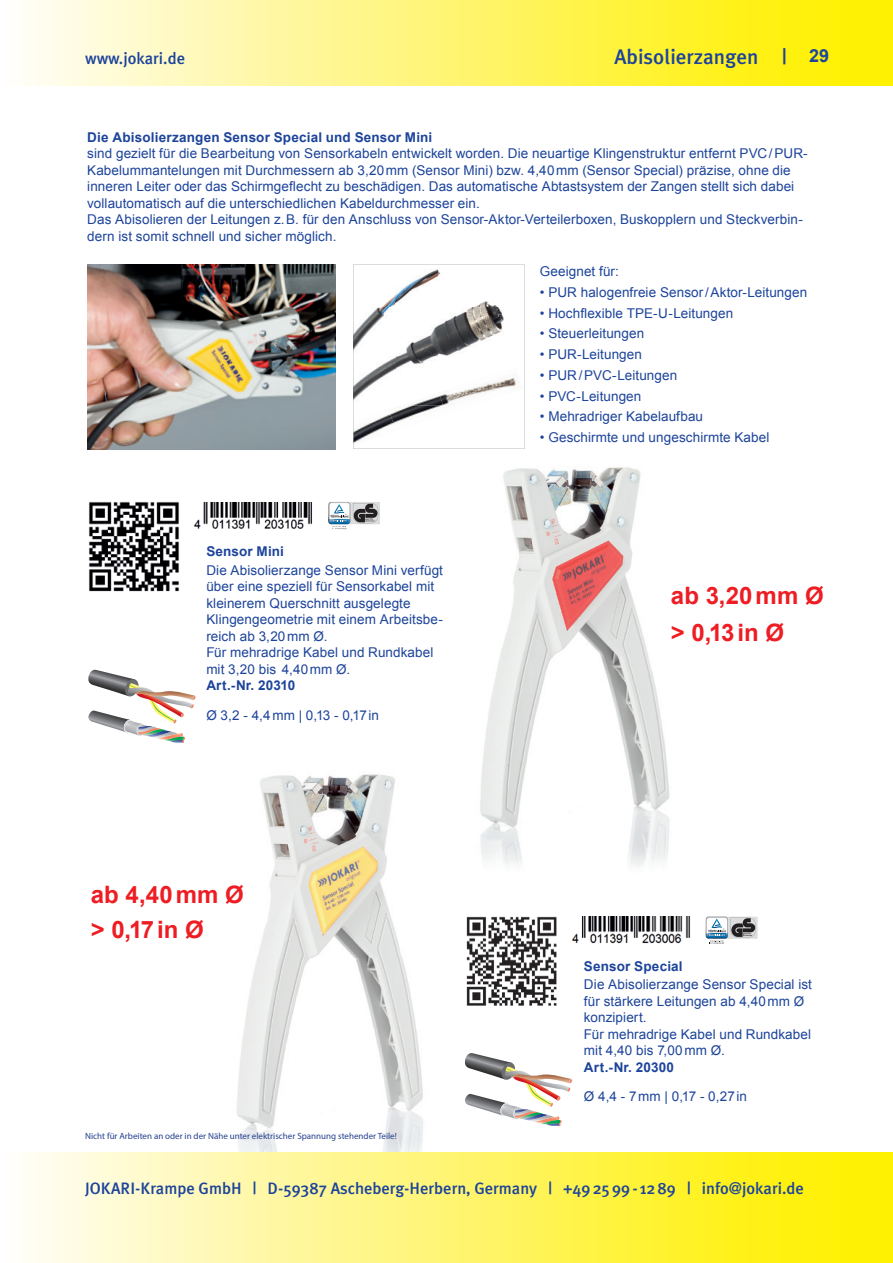
<style>
.page{position:relative;width:893px;height:1263px;background:#fff}
.page>*{position:absolute;margin:0;border:0;box-sizing:border-box;transform-origin:0 0}
.t1{font:700 24px/34.8px "Arial";color:#ee1d23}
.t2{font:500 21px "Meta Plus";color:#1d449b}
.t3{font:700 18px "Arial";color:#1d449b}
.t4{font:500 16.5px "Meta Plus";color:#1d449b}
.t5{font:13.5px/16.5px "Arial";letter-spacing:.005em;color:#1d449b}
.t6{font:700 13.5px "Arial";letter-spacing:.015em;color:#1d449b}
.t7{font:9px "Myriad Pro";color:#253f8e}
</style>
<div class="page">
<div style="left:0;top:0;width:893px;height:86px;background:linear-gradient(to right,#fffcf6,#ffef00)"></div>
<div style="left:0;top:1152px;width:893px;height:111px;background:linear-gradient(to right,#fffcf6,#ffef00)"></div>
<hr style="left:0;top:0;width:1px;height:85px;background:#fff">
<hr style="left:0;top:1152px;width:1px;height:111px;background:#fff">
<img style="left:480px;top:467px;width:190px;height:399px">
<img style="left:237px;top:774px;width:186px;height:378px">
<img style="left:87px;top:264px;width:248px;height:185px">
<svg style="left:353px;top:264px;width:171px;height:185px"></svg>
<img style="left:89px;top:501px;width:90px;height:91px">
<img style="left:193px;top:502px;width:119px;height:27px">
<img style="left:88px;top:670px;width:108px;height:73px">
<img style="left:466px;top:916px;width:91px;height:90px">
<svg style="left:706px;top:916px;width:52px;height:28px"></svg>
<img style="left:572px;top:917px;width:119px;height:27px">
<img style="left:465px;top:1053px;width:107px;height:73px">
<svg style="left:328px;top:502px;width:52px;height:28px"></svg>
<h2 class="t2" style="left:614px;top:44px;width:174px">Abisolierzangen |</h2>
<p class="t4" style="left:85px;top:49px;width:102px">www.jokari.de</p>
<h3 class="t3" style="left:809px;top:44px;width:22px">29</h3>
<p class="t6" style="left:87px;top:128px;width:347px">Die Abisolierzangen Sensor Special und Sensor Mini</p>
<p class="t5" style="left:87px;top:145px;width:722px">sind gezielt für die Bearbeitung von Sensorkabeln entwickelt worden. Die neuartige Klingenstruktur entfernt PVC / PUR-Kabelummantelungen mit Durchmessern ab 3,20 mm (Sensor Mini) bzw. 4,40 mm (Sensor Special) präzise, ohne die inneren Leiter oder das Schirmgeflecht zu beschädigen. Das automatische Abtastsystem der Zangen stellt sich dabei vollautomatisch auf die unterschiedlichen Kabeldurchmesser ein.<br>Das Abisolieren der Leitungen z. B. für den Anschluss von Sensor-Aktor-Verteilerboxen, Buskopplern und Steckverbin&shy;dern ist somit schnell und sicher möglich.</p>
<p class="t5" style="left:540px;top:263px;width:81px">Geeignet für:</p>
<p class="t5" style="left:540px;top:284px;width:269px">• PUR halogenfreie Sensor / Aktor-Leitungen</p>
<p class="t5" style="left:540px;top:305px;width:195px">• Hochflexible TPE-U-Leitungen</p>
<p class="t5" style="left:540px;top:325px;width:106px">• Steuerleitungen</p>
<p class="t5" style="left:540px;top:346px;width:104px">• PUR-Leitungen</p>
<p class="t5" style="left:540px;top:367px;width:139px">• PUR / PVC-Leitungen</p>
<p class="t5" style="left:540px;top:388px;width:103px">• PVC-Leitungen</p>
<p class="t5" style="left:540px;top:408px;width:165px">• Mehradriger Kabelaufbau</p>
<p class="t5" style="left:540px;top:429px;width:231px">• Geschirmte und ungeschirmte Kabel</p>
<p class="t6" style="left:206px;top:543px;width:79px">Sensor Mini</p>
<p class="t5" style="left:206px;top:562px;width:238px">Die Abisolierzange Sensor Mini verfügt über eine speziell für Sensorkabel mit kleinerem Querschnitt ausgelegte<br>Klingengeometrie mit einem Arbeitsbe&shy;reich ab 3,20 mm Ø.<br>Für mehradrige Kabel und Rundkabel mit 3,20 bis 4,40 mm Ø.</p>
<p class="t6" style="left:206px;top:677px;width:90px">Art.-Nr. 20310</p>
<p class="t5" style="left:206px;top:707px;width:174px">Ø 3,2 - 4,4 mm | 0,13 - 0,17 in</p>
<h1 class="t1" style="left:91px;top:878px;width:154px">ab 4,40 mm Ø &gt; 0,17in Ø</h1>
<p class="t7" style="left:85px;top:1131px;width:313px">Nicht für Arbeiten an oder in der Nähe unter elektrischer Spannung stehender Teile!</p>
<h1 class="t1" style="left:671px;top:579px;width:154px">ab 3,20 mm Ø</h1>
<h1 class="t1" style="left:671px;top:616px;width:115px">&gt; 0,13in Ø</h1>
<p class="t6" style="left:584px;top:957px;width:100px">Sensor Special</p>
<p class="t5" style="left:584px;top:976px;width:230px">Die Abisolierzange Sensor Special ist für stärkere Leitungen ab 4,40 mm Ø konzipiert.<br>Für mehradrige Kabel und Rundkabel mit 4,40 bis 7,00 mm Ø.</p>
<p class="t6" style="left:584px;top:1058px;width:92px">Art.-Nr. 20300</p>
<p class="t5" style="left:584px;top:1088px;width:165px">Ø 4,4 - 7 mm | 0,17 - 0,27 in</p>
<p class="t4" style="left:85px;top:1179px;width:720px">JOKARI-Krampe GmbH | D-59387 Ascheberg-Herbern, Germany | +49 25 99 - 12 89 | info@jokari.de</p>
</div>
